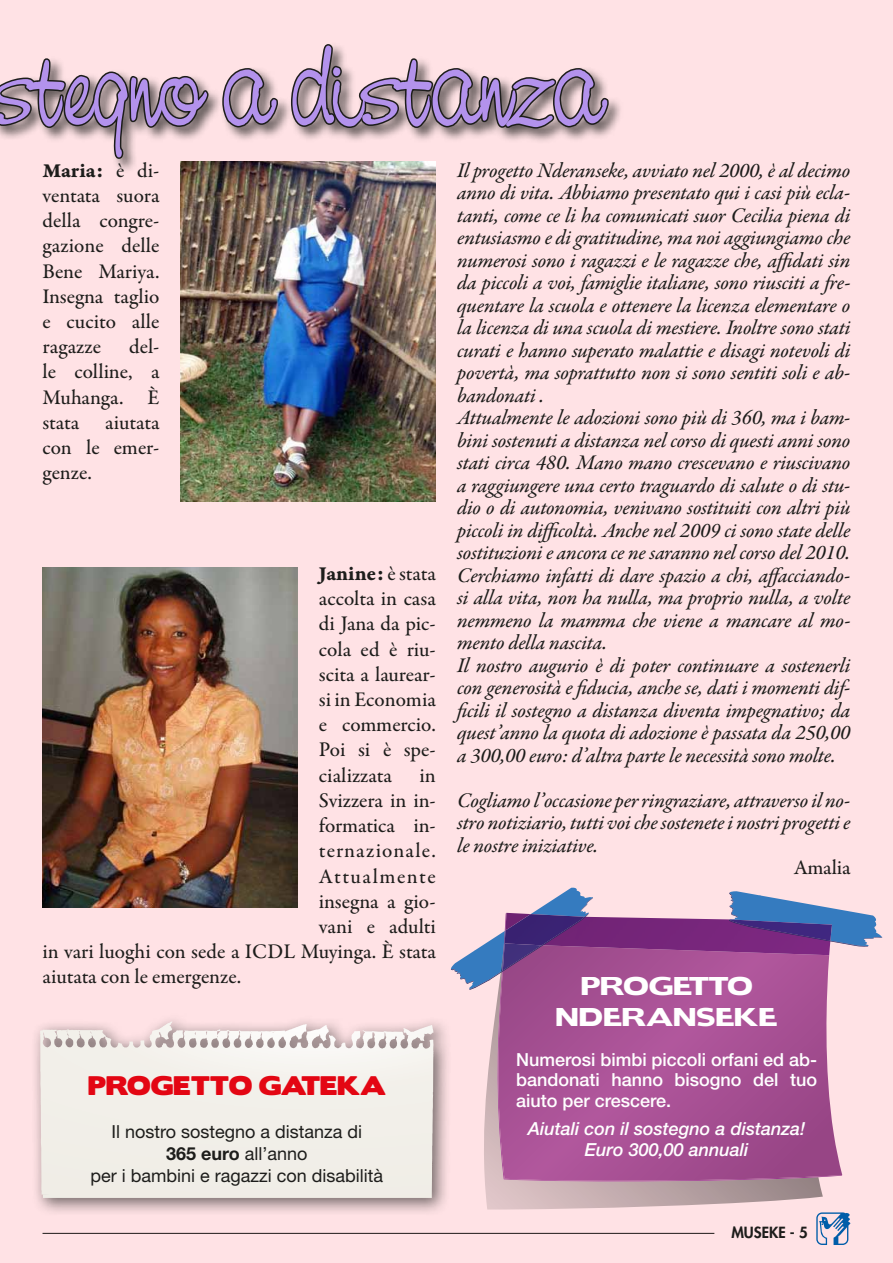
<style>
.page{position:relative;width:893px;height:1263px;background:#ffe2e5}
.page>*{position:absolute;margin:0;border:0;box-sizing:border-box;transform-origin:0 0}
.t1{font:108px "Nevison Cas D";color:#b392ec}
.t2{font:25.5px/30.8px "Dorado Headline";letter-spacing:-.05em;color:#fff;text-align:center}
.t3{font:24px "Boris Black Bloxx";color:#e30613}
.t4{font:21px/22.5px "Garamond Premr Pro Med It";letter-spacing:-.015em;color:#1d1d1b}
.t5{font:500 21px/25.2px "Garamond Premr Pro";color:#1d1d1b;text-align:justify}
.t6{font:21px "Garamond Premr Pro Bd Capt";letter-spacing:-.01em;color:#1d1d1b}
.t7{font:500 21px "Garamond Premr Pro";letter-spacing:.05em;color:#1d1d1b}
.t8{font:500 21px "Garamond Premr Pro";letter-spacing:.07em;color:#1d1d1b}
.t9{font:500 18px/20.2px "Helvetica Neue LT Std";color:#fff;text-align:justify}
.t10{font:18px/21.8px "Helvetica Neue LT Std";color:#1d1d1b;text-align:center}
.t11{font:italic 500 18px/20.2px "Helvetica Neue LT Std";color:#fff;text-align:center}
.t12{font:800 15px "Futura Std";color:#1d1d1b}
.s1{font-family:"Garamond Premr Pro";font-weight:500}
.s2{font-weight:700}
</style>
<div class="page">
<div style="left:30px;top:1013px;width:422px;height:203px;background:#1d1d1b;opacity:.6"></div>
<svg style="left:97px;top:1022px;width:73px;height:26px"></svg>
<hr style="left:43px;top:1233px;width:671px;height:1px;background:#1d1d1b">
<svg style="left:816px;top:1212px;width:34px;height:33px"></svg>
<div style="left:0;top:36px;width:623px;height:138px;background:#1d1d1b;opacity:.7"></div>
<svg style="left:0;top:57px;width:210px;height:103px"></svg>
<svg style="left:221px;top:67px;width:58px;height:62px"></svg>
<svg style="left:289px;top:43px;width:321px;height:87px"></svg>
<img style="left:181px;top:162px;width:255px;height:340px">
<img style="left:43px;top:568px;width:255px;height:340px">
<svg style="left:484px;top:1024px;width:339px;height:186px"></svg>
<svg style="left:495px;top:955px;width:347px;height:228px;background:#aa5797"></svg>
<img style="left:593px;top:917px;width:237px;height:38px">
<svg style="left:450px;top:887px;width:143px;height:106px"></svg>
<svg style="left:725px;top:891px;width:158px;height:56px"></svg>
<h1 class="t1" style="left:-7px;top:22px;width:610px">stegno a distanza</h1>
<p class="t4" style="left:457px;top:160px;width:395px">Il progetto Nderanseke, avviato nel 2000, è al decimo anno di vita. Abbiamo presentato qui i casi più ecla&shy;tanti, come ce li ha comunicati suor Cecilia piena di entusiasmo e di gratitudine, ma noi aggiungiamo che numerosi sono i ragazzi e le ragazze che, affidati sin da piccoli a voi, famiglie italiane, sono riusciti a fre&shy;quentare la scuola e ottenere la licenza elementare o la licenza di una scuola di mestiere. Inoltre sono stati curati e hanno superato malattie e disagi notevoli di povertà, ma soprattutto non si sono sentiti soli e ab&shy;bandonati .<br>Attualmente le adozioni sono più di 360, ma i bam&shy;bini sostenuti a distanza nel corso di questi anni sono stati circa 480. Mano mano crescevano e riuscivano a raggiungere una certo traguardo di salute o di stu&shy;dio o di autonomia, venivano sostituiti con altri più piccoli in difficoltà. Anche nel 2009 ci sono state delle sostituzioni e ancora ce ne saranno nel corso del 2010.<br>Cerchiamo infatti di dare spazio a chi, affacciando&shy;si alla vita, non ha nulla, ma proprio nulla, a volte nemmeno la mamma che viene a mancare al mo&shy;mento della nascita.<br>Il nostro augurio è di poter continuare a sostenerli con generosità e fiducia, anche se, dati i momenti dif&shy;ficili il sostegno a distanza diventa impegnativo; da quest’anno la quota di adozione è passata da 250,00 a 300,00 euro: d’altra parte le necessità sono molte.</p>
<p class="t4" style="left:457px;top:790px;width:395px;text-align:justify">Cogliamo l’occasione per ringraziare, attraverso il no&shy;stro notiziario, tutti voi che sostenete i nostri progetti e le nostre iniziative.</p>
<p class="t5" style="left:794px;top:855px;width:58px">Amalia</p>
<p class="t6" style="left:43px;top:157px;width:118px">Maria: <span class="s1">è di-</span></p>
<p class="t5" style="left:43px;top:183px;width:118px">ventata suora della congre&shy;gazione delle Bene Mariya.<br>Insegna taglio e cucito alle ragazze</p>
<p class="t5" style="left:43px;top:334px;width:118px;text-indent:87px">del&shy;le colline, a Muhanga. È stata aiutata con le emer&shy;genze.</p>
<p class="t6" style="left:319px;top:560px;width:118px">Janine: <span class="s1">è stata</span></p>
<p class="t5" style="left:319px;top:586px;width:118px">accolta in casa di Jana da pic&shy;cola ed è riu&shy;scita a laurear&shy;si in Economia e commercio.<br>Poi si è spe&shy;cializzata</p>
<p class="t5" style="left:420px;top:763px;width:18px">in</p>
<p class="t5" style="left:319px;top:788px;width:118px">Svizzera in in-</p>
<p class="t5" style="left:319px;top:813px;width:118px">formatica in-</p>
<p class="t7" style="left:319px;top:838px;width:118px">ternazionale.</p>
<p class="t8" style="left:319px;top:863px;width:118px">Attualmente</p>
<p class="t5" style="left:319px;top:889px;width:118px">insegna a gio-</p>
<p class="t5" style="left:319px;top:914px;width:118px">vani e adulti</p>
<p class="t5" style="left:43px;top:939px;width:395px">in vari luoghi con sede a ICDL Muyinga. È stata</p>
<p class="t5" style="left:43px;top:964px;width:200px">aiutata con le emergenze.</p>
<p class="t2" style="left:554px;top:969px;width:226px">PROGETTO<br>NDERANSEKE</p>
<p class="t9" style="left:516px;top:1049px;width:302px">Numerosi bimbi piccoli orfani ed ab&shy;bandonati hanno bisogno del tuo aiuto per crescere.</p>
<p class="t11" style="left:528px;top:1119px;width:279px">Aiutali con il sostegno a distanza!<br>Euro 300,00 annuali</p>
<p class="t3" style="left:88px;top:1067px;width:299px">PROGETTO GATEKA</p>
<p class="t10" style="left:90px;top:1121px;width:294px">Il nostro sostegno a distanza di<br><span class="s2">365 euro</span> all’anno<br>per i bambini e ragazzi con disabilità</p>
<p class="t12" style="left:731px;top:1223px;width:78px">MUSEKE - 5</p>
</div>
